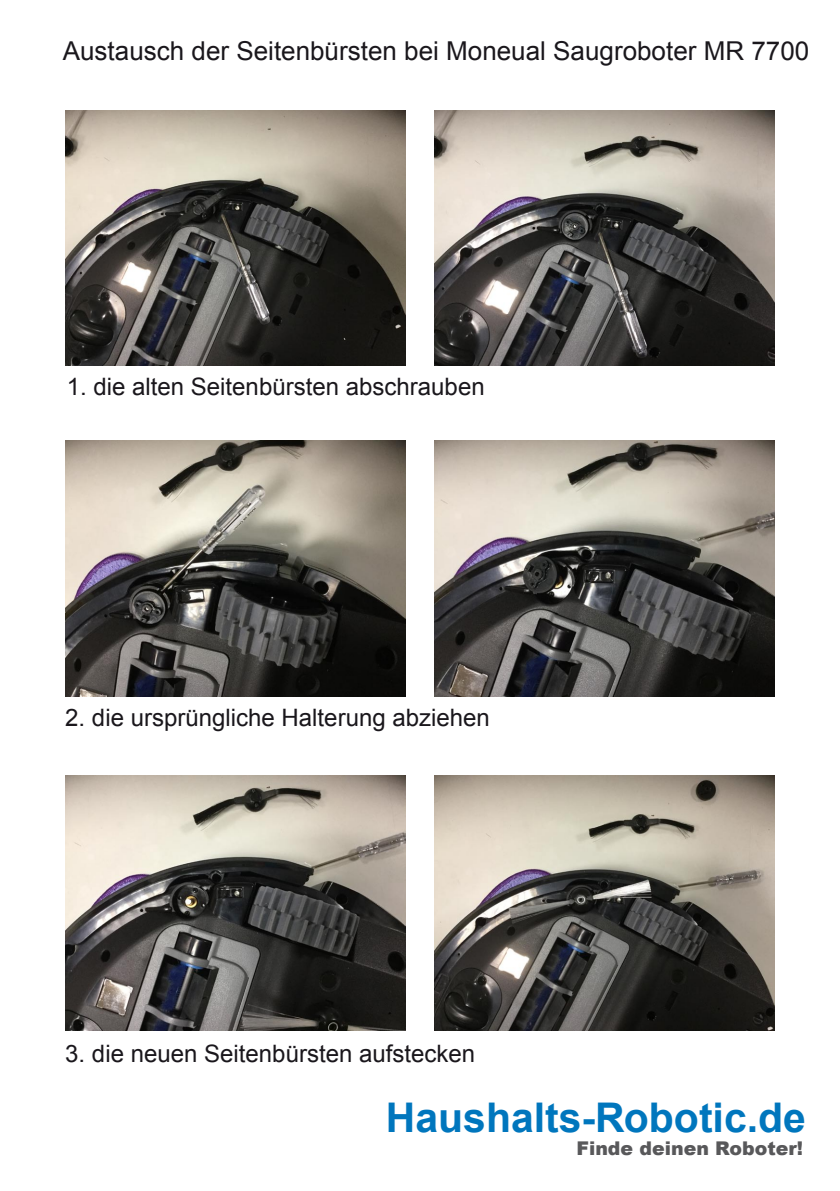
<style>
.page{position:relative;width:840px;height:1191px;background:#fff}
.page>*{position:absolute;margin:0;border:0;box-sizing:border-box;transform-origin:0 0}
.t1{font:700 40.8px "Arial";color:#0076bd}
.t2{font:26px "Arial";color:#1a171c}
.t3{font:24px "Arial";color:#1a171c}
.t4{font:900 19px "Arial";color:#58585a}
</style>
<div class="page">
<img style="left:65px;top:775px;width:340px;height:255px">
<img style="left:65px;top:111px;width:340px;height:255px">
<img style="left:434px;top:111px;width:340px;height:255px">
<img style="left:65px;top:441px;width:340px;height:255px">
<img style="left:434px;top:441px;width:340px;height:255px">
<img style="left:434px;top:775px;width:340px;height:255px">
<p class="t2" style="left:63px;top:34px;width:747px">Austausch der Seitenbürsten bei Moneual Saugroboter MR 7700</p>
<p class="t3" style="left:67px;top:370px;width:419px">1. die alten Seitenbürsten abschrauben</p>
<p class="t3" style="left:65px;top:702px;width:426px">2. die ursprüngliche Halterung abziehen</p>
<p class="t3" style="left:65px;top:1038px;width:411px">3. die neuen Seitenbürsten aufstecken</p>
<h1 class="t1" style="left:386px;top:1090px;width:421px">Haushalts-Robotic.de</h1>
<p class="t4" style="left:576px;top:1134px;width:228px">Finde deinen Roboter!</p>
</div>
